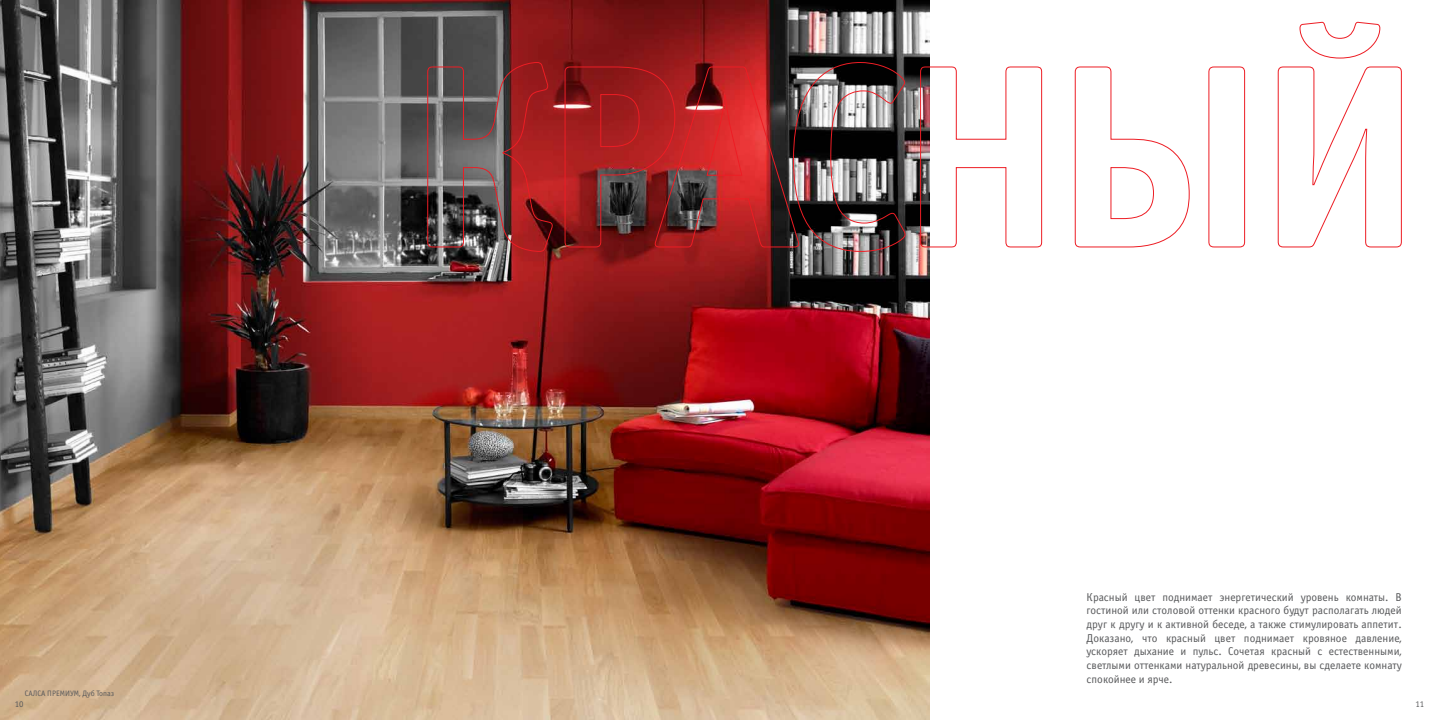
<style>
.page{position:relative;width:1439px;height:720px;background:#fff}
.page>*{position:absolute;margin:0;border:0;box-sizing:border-box;transform-origin:0 0}
.t1{font:11.38px/13.7px "Officina Sans C";color:#58595b}
.t2{font:8.75px "Officina Sans ITC Pro";color:#58595b}
.t3{font:7.88px "Officina Sans C";color:#58595b}
</style>
<div class="page">
<img style="left:0;top:0;width:929px;height:719px">
<svg style="left:427px;top:62px;width:126px;height:190px;background:#784646"></svg>
<svg style="left:564px;top:62px;width:342px;height:190px;background:#833839"></svg>
<svg style="left:919px;top:66px;width:123px;height:182px"></svg>
<svg style="left:1074px;top:66px;width:171px;height:182px"></svg>
<svg style="left:1277px;top:21px;width:125px;height:227px"></svg>
<p class="t3" style="left:25px;top:689px;width:91px">САЛСА ПРЕ МИУМ, Дуб Топаз</p>
<p class="t1" style="left:1086px;top:590px;width:317px">Красный цвет поднимает энергетический уровень комнаты. В гостиной или столовой оттенки красного будут располагать людей друг к другу и к активной беседе, а также стимулировать аппетит.<br>Доказано, что красный цвет поднимает кровяное давление, ускоряет дыхание и пульс. Сочетая красный с естественными, светлыми оттенками натуральной древесины, вы сделаете комнату спокойнее и ярче.</p>
<p class="t2" style="left:15px;top:699px;width:10px">10</p>
<p class="t2" style="left:1415px;top:699px;width:10px">11</p>
</div>
